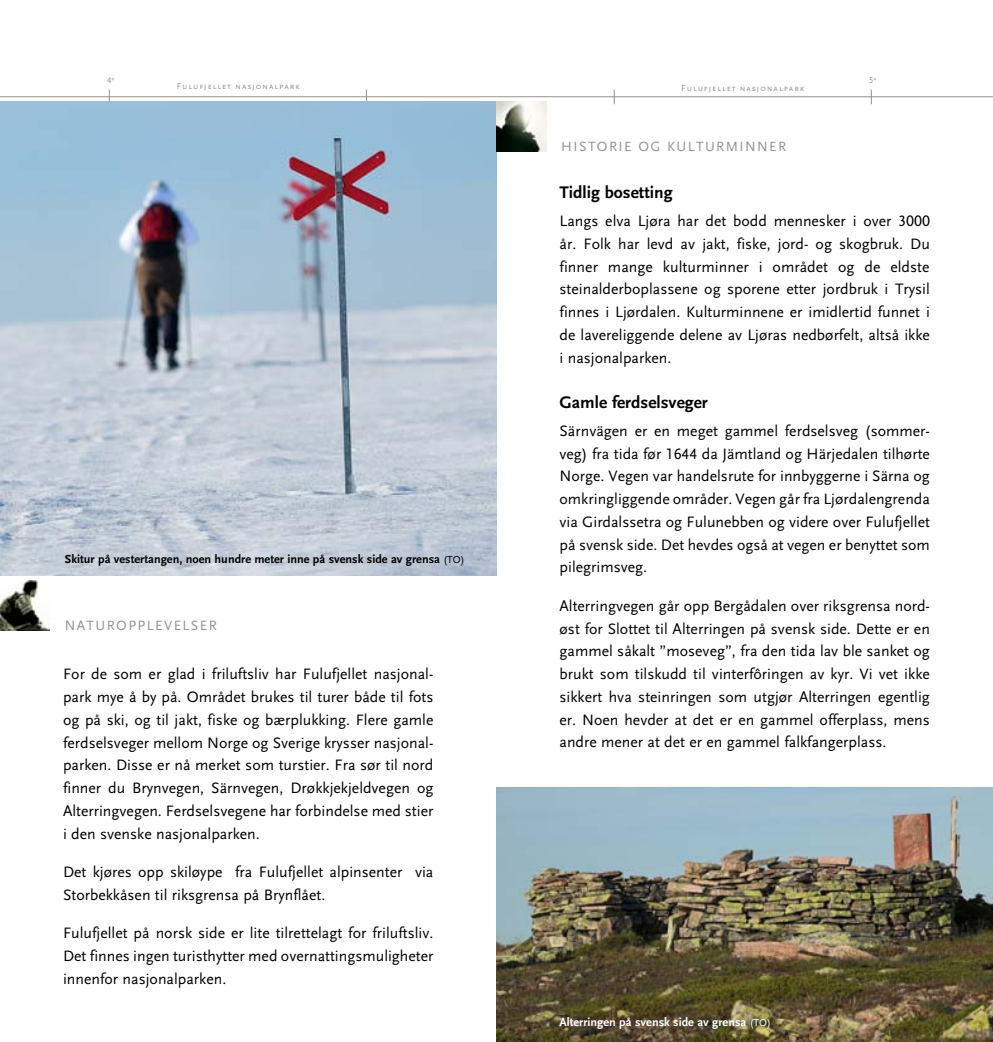
<style>
.page{position:relative;width:993px;height:1042px;background:#fff}
.page>*{position:absolute;margin:0;border:0;box-sizing:border-box;transform-origin:0 0}
.t1{font:700 17.5px "Scala Sans";color:#000}
.t2{font:15.75px/22.8px "Scala Sans";color:#000;text-align:justify}
.t3{font:14px "Scala Sans";letter-spacing:.33em;color:#949290}
.t4{font:14px "Scala Sans";letter-spacing:.285em;color:#949290}
.t5{font:700 12.25px "Scala Sans";color:#000}
.t6{font:700 12.25px "Scala Sans";color:#fff}
.t7{font:8.75px "Scala Sans Caps";letter-spacing:.1em;color:#949290}
.s1{font-family:"Scala Sans"}
.s2{font-weight:400;font-size:10.5px}
.s3{font-family:"Scala Sans Caps"}
</style>
<div class="page">
<svg style="left:613px;top:90px;width:1px;height:14px"></svg>
<svg style="left:870px;top:90px;width:1px;height:14px"></svg>
<hr style="left:496px;top:96px;width:496px;height:1px;background:#949290">
<hr style="left:0;top:96px;width:496px;height:1px;background:#949290">
<img style="left:0;top:581px;width:50px;height:49px">
<img style="left:0;top:102px;width:496px;height:474px">
<img style="left:496px;top:102px;width:50px;height:49px">
<img style="left:496px;top:788px;width:496px;height:254px">
<p class="t7" style="left:107px;top:75px;width:9px">4<span class="s1">°</span></p>
<p class="t7" style="left:177px;top:81px;width:124px">Fulufjellet nasjonalpark</p>
<p class="t7" style="left:681px;top:83px;width:124px">Fulufjellet nasjonalpark</p>
<p class="t7" style="left:868px;top:75px;width:9px">5<span class="s1">°</span></p>
<p class="t5" style="left:65px;top:552px;width:401px">Skitur på vestertangen, noen hundre meter inne på svensk side av grensa <span class="s2">(TO)</span></p>
<p class="t4" style="left:65px;top:618px;width:154px">Naturo pplevelser</p>
<p class="t2" style="left:63px;top:663px;width:372px">For de som er glad i friluftsliv har Fulufjellet nasjonal&shy;park mye å by på. Området brukes til turer både til fots og på ski, og til jakt, fiske og bærplukking. Flere gamle ferdselsveger mellom Norge og Sverige krysser nasjonal&shy;parken. Disse er nå merket som turstier. Fra sør til nord finner du Brynvegen, Särnvegen, Drøkkjekjeldvegen og Alterringvegen. Ferdselsvegene har forbindelse med stier i den svenske nasjonalparken.</p>
<p class="t2" style="left:63px;top:861px;width:372px">Det kjøres opp skiløype fra Fulufjellet alpinsenter via<br>Storbekkåsen til riksgrensa på Brynflået.</p>
<p class="t2" style="left:63px;top:922px;width:372px">Fulufjellet på norsk side er lite tilrettelagt for friluftsliv.<br>Det finnes ingen turisthytter med overnattingsmuligheter innenfor nasjonalparken.</p>
<p class="t3" style="left:561px;top:139px;width:28px">Histo</p>
<p class="t3" style="left:609px;top:139px;width:179px">rie og kulturminn er</p>
<p class="t1" style="left:559px;top:183px;width:114px">Tidlig bosetting</p>
<p class="t2" style="left:559px;top:210px;width:372px">Langs elva Ljøra har det bodd mennesker i over <span class="s3">3000 </span>år. Folk har levd av jakt, fiske, jord- og skogbruk. Du finner mange kulturminner i området og de eldste steinalderboplassene og sporene etter jordbruk i Trysil finnes i Ljørdalen. Kulturminnene er imidlertid funnet i de lavereliggende delene av Ljøras nedbørfelt, altså ikke i nasjonalparken.</p>
<p class="t1" style="left:559px;top:393px;width:150px">Gamle ferdselsveger</p>
<p class="t2" style="left:559px;top:420px;width:372px">Särnvägen er en meget gammel ferdselsveg (sommer&shy;veg) fra tida før <span class="s3">1644</span> da Jämtland og Härjedalen tilhørte Norge. Vegen var handelsrute for innbyggerne i Särna og omkringliggende områder. Vegen går fra Ljørdalengrenda via Girdalssetra og Fulunebben og videre over Fulufjellet på svensk side. Det hevdes også at vegen er benyttet som pilegrimsveg.</p>
<p class="t2" style="left:559px;top:595px;width:372px">Alterringvegen går opp Bergådalen over riksgrensa nord&shy;øst for Slottet til Alterringen på svensk side. Dette er en gammel såkalt ”moseveg”, fra den tida lav ble sanket og brukt som tilskudd til vinterfôringen av kyr. Vi vet ikke sikkert hva steinringen som utgjør Alterringen egentlig er. Noen hevder at det er en gammel offerplass, mens andre mener at det er en gammel falkfangerplass.</p>
<p class="t6" style="left:559px;top:1015px;width:213px">Alterringen på svensk side av grensa <span class="s2">(TO)</span></p>
</div>
